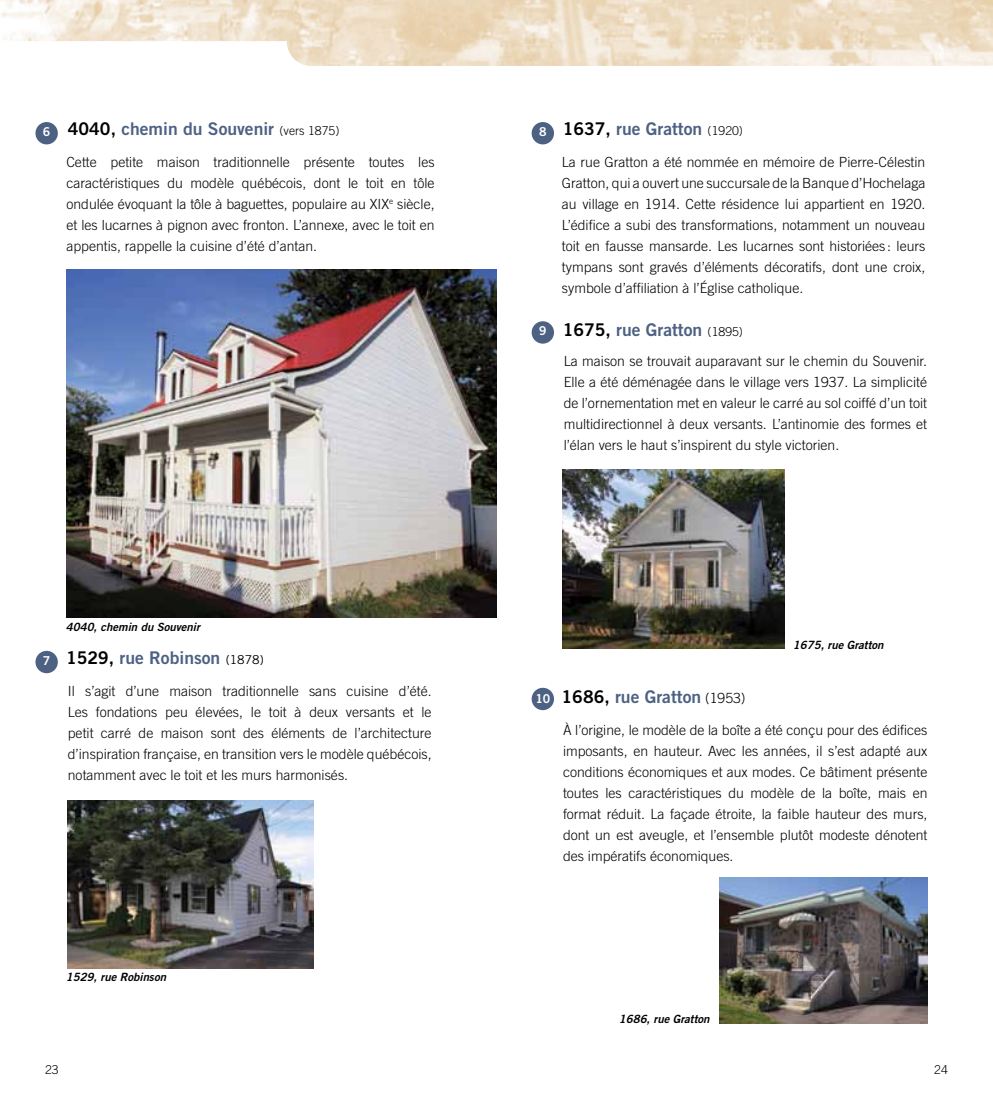
<style>
.page{position:relative;width:993px;height:1117px;background:#fff}
.page>*{position:absolute;margin:0;border:0;box-sizing:border-box;transform-origin:0 0}
.t1{font:17.5px "Trade Gothic LT Std Bd 2";color:#4d6183}
.t2{font:300 14px/21px "Trade Gothic LT Std";color:#000;text-align:justify}
.t3{font:300 12.25px "Trade Gothic LT Std";color:#000}
.t4{font:12.25px "Trade Gothic LT Std Bd 2";color:#fff}
.t5{font:11.38px "Trade Gothic LT Std Bd 2 Obl";color:#000}
.s1{color:#000}
.s2{font-family:"Trade Gothic LT Std";font-weight:300;font-size:12.25px;color:#000}
.s3{font-size:12.25px;color:#fff}
.s4{font-family:"Trade Gothic LT Std";font-size:12.25px;color:#000}
.s5{font-family:"Trade Gothic LT Std";font-weight:300;font-size:14px;color:#000}
</style>
<div class="page">
<img style="left:66px;top:269px;width:430px;height:348px">
<img style="left:67px;top:800px;width:246px;height:168px">
<div style="left:35px;top:122px;width:23px;height:22px;background:#4d6183;border-radius:50%"></div>
<div style="left:35px;top:650px;width:23px;height:23px;background:#4d6183;border-radius:50%"></div>
<div style="left:531px;top:122px;width:23px;height:22px;background:#4d6183;border-radius:50%"></div>
<div style="left:531px;top:321px;width:23px;height:22px;background:#4d6183;border-radius:50%"></div>
<img style="left:563px;top:470px;width:221px;height:178px">
<img style="left:719px;top:877px;width:208px;height:145px">
<div style="left:531px;top:687px;width:23px;height:23px;background:#4d6183;border-radius:50%"></div>
<img style="left:0;top:0;width:992px;height:66px">
<p class="t4" style="left:43px;top:124px;width:9px">6</p>
<p class="t1" style="left:68px;top:118px;width:273px"><span class="s1">4040,</span> chemin du Souvenir <span class="s2">(vers 1875)</span></p>
<p class="t2" style="left:66px;top:151px;width:369px">Cette petite maison traditionnelle présente toutes les caractéristiques du modèle québécois, dont le toit en tôle ondulée évoquant la tôle à baguettes, populaire au XIX<sup>e</sup> siècle, et les lucarnes à pignon avec fronton. L’annexe, avec le toit en appentis, rappelle la cuisine d’été d’antan.</p>
<p class="t1" style="left:539px;top:118px;width:205px"><span class="s3">8</span> <span class="s1">1637,</span> rue Gratton <span class="s2">(1920)</span></p>
<p class="t2" style="left:561px;top:151px;width:365px">La rue Gratton a été nommée en mémoire de Pierre-Célestin Gratton, qui a ouvert une succursale de la Banque d’Hochelaga au village en 1914. Cette résidence lui appartient en 1920.<br>L’édifice a subi des transformations, notamment un nouveau toit en fausse mansarde. Les lucarnes sont historiées : leurs tympans sont gravés d’éléments décoratifs, dont une croix, symbole d’affiliation à l’Église catholique.</p>
<p class="t1" style="left:539px;top:319px;width:205px"><span class="s3">9</span> <span class="s1">1675,</span> rue Gratton <span class="s2">(1895)</span></p>
<p class="t2" style="left:563px;top:350px;width:365px">La maison se trouvait auparavant sur le chemin du Souvenir.<br>Elle a été déménagée dans le village vers 1937. La simplicité de l’ornementation met en valeur le carré au sol coiffé d’un toit multidirectionnel à deux versants. L’antinomie des formes et l’élan vers le haut s’inspirent du style victorien.</p>
<p class="t5" style="left:66px;top:619px;width:135px">4040, chemin du Souvenir</p>
<p class="t4" style="left:43px;top:652px;width:9px">7</p>
<p class="t1" style="left:66px;top:647px;width:199px"><span class="s1">1529,</span> rue Robinson <span class="s4">(1878)</span></p>
<p class="t5" style="left:792px;top:637px;width:92px">1675, rue Gratton</p>
<p class="t2" style="left:68px;top:680px;width:365px">Il s’agit d’une maison traditionnelle sans cuisine d’été.<br>Les fondations peu élevées, le toit à deux versants et le petit carré de maison sont des éléments de l’architecture d’inspiration française, en transition vers le modèle québécois, notamment avec le toit et les murs harmonisés.</p>
<p class="t1" style="left:535px;top:685px;width:212px"><span class="s3">10</span> <span class="s1">1686,</span> rue Gratton <span class="s5">(1953)</span></p>
<p class="t2" style="left:563px;top:719px;width:366px">À l’origine, le modèle de la boîte a été conçu pour des édifices imposants, en hauteur. Avec les années, il s’est adapté aux conditions économiques et aux modes. Ce bâtiment présente toutes les caractéristiques du modèle de la boîte, mais en format réduit. La façade étroite, la faible hauteur des murs, dont un est aveugle, et l’ensemble plutôt modeste dénotent des impératifs économiques.</p>
<p class="t5" style="left:66px;top:969px;width:102px">1529, rue Robinson</p>
<p class="t5" style="left:618px;top:1011px;width:92px">1686, rue Gratton</p>
<p class="t3" style="left:45px;top:1061px;width:15px">23</p>
<p class="t3" style="left:933px;top:1061px;width:15px">24</p>
</div>
